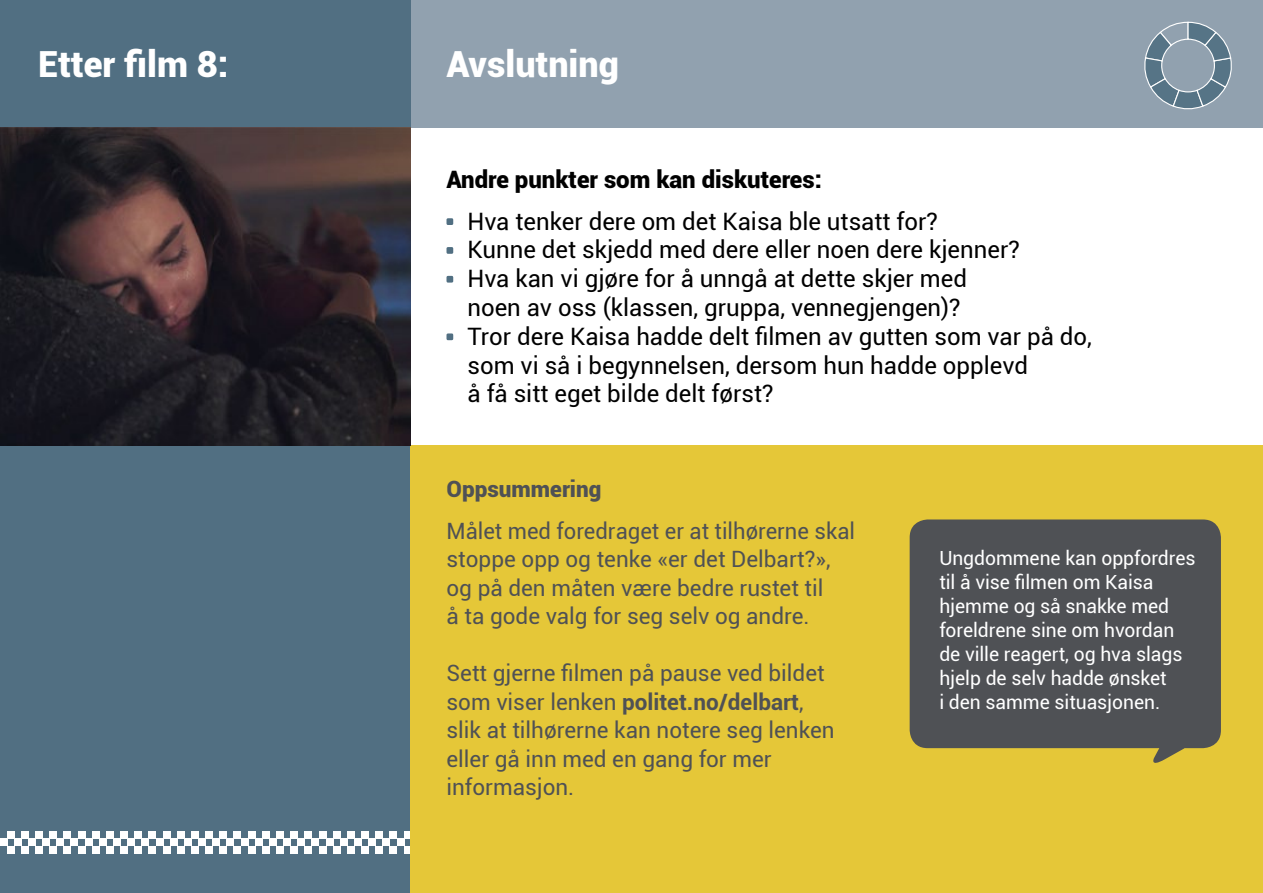
<style>
.page{position:relative;width:1263px;height:893px;background:#fff}
.page>*{position:absolute;margin:0;border:0;box-sizing:border-box;transform-origin:0 0}
.t1{font:900 36px "Roboto";color:#fff}
.t2{font:24px/28.8px "Roboto";color:#000}
.t3{font:900 24px "Roboto";color:#000}
.t4{font:22.5px/28.5px "Roboto";color:#4f5155}
.t5{font:900 22.5px "Roboto";color:#4f5155}
.t6{font:19.5px/24px "Roboto";letter-spacing:-.005em;color:#fff}
.s1{font-weight:700}
</style>
<div class="page">
<div style="left:402px;top:0;width:861px;height:128px;background:#91a1af"></div>
<div style="left:0;top:0;width:410px;height:893px;background:#516f82"></div>
<div style="left:0;top:839px;width:7px;height:7px;background:#fff"></div>
<div style="left:7px;top:832px;width:7px;height:7px;background:#fff"></div>
<div style="left:7px;top:846px;width:7px;height:7px;background:#fff"></div>
<div style="left:14px;top:839px;width:7px;height:7px;background:#fff"></div>
<div style="left:21px;top:832px;width:7px;height:7px;background:#fff"></div>
<div style="left:21px;top:846px;width:7px;height:7px;background:#fff"></div>
<div style="left:28px;top:839px;width:7px;height:7px;background:#fff"></div>
<div style="left:35px;top:832px;width:8px;height:7px;background:#fff"></div>
<div style="left:35px;top:846px;width:8px;height:7px;background:#fff"></div>
<div style="left:43px;top:839px;width:7px;height:7px;background:#fff"></div>
<div style="left:50px;top:832px;width:7px;height:7px;background:#fff"></div>
<div style="left:50px;top:846px;width:7px;height:7px;background:#fff"></div>
<div style="left:57px;top:839px;width:7px;height:7px;background:#fff"></div>
<div style="left:64px;top:832px;width:7px;height:7px;background:#fff"></div>
<div style="left:64px;top:846px;width:7px;height:7px;background:#fff"></div>
<div style="left:71px;top:839px;width:7px;height:7px;background:#fff"></div>
<div style="left:78px;top:832px;width:7px;height:7px;background:#fff"></div>
<div style="left:78px;top:846px;width:7px;height:7px;background:#fff"></div>
<div style="left:85px;top:839px;width:7px;height:7px;background:#fff"></div>
<div style="left:92px;top:832px;width:7px;height:7px;background:#fff"></div>
<div style="left:92px;top:846px;width:7px;height:7px;background:#fff"></div>
<div style="left:99px;top:839px;width:7px;height:7px;background:#fff"></div>
<div style="left:106px;top:832px;width:7px;height:7px;background:#fff"></div>
<div style="left:106px;top:846px;width:7px;height:7px;background:#fff"></div>
<div style="left:113px;top:839px;width:8px;height:7px;background:#fff"></div>
<div style="left:121px;top:832px;width:7px;height:7px;background:#fff"></div>
<div style="left:121px;top:846px;width:7px;height:7px;background:#fff"></div>
<div style="left:128px;top:839px;width:7px;height:7px;background:#fff"></div>
<div style="left:135px;top:832px;width:7px;height:7px;background:#fff"></div>
<div style="left:135px;top:846px;width:7px;height:7px;background:#fff"></div>
<div style="left:142px;top:839px;width:7px;height:7px;background:#fff"></div>
<div style="left:149px;top:832px;width:7px;height:7px;background:#fff"></div>
<div style="left:149px;top:846px;width:7px;height:7px;background:#fff"></div>
<div style="left:156px;top:839px;width:7px;height:7px;background:#fff"></div>
<div style="left:163px;top:832px;width:7px;height:7px;background:#fff"></div>
<div style="left:163px;top:846px;width:7px;height:7px;background:#fff"></div>
<div style="left:170px;top:839px;width:7px;height:7px;background:#fff"></div>
<div style="left:177px;top:832px;width:7px;height:7px;background:#fff"></div>
<div style="left:177px;top:846px;width:7px;height:7px;background:#fff"></div>
<div style="left:184px;top:839px;width:7px;height:7px;background:#fff"></div>
<div style="left:191px;top:832px;width:7px;height:7px;background:#fff"></div>
<div style="left:191px;top:846px;width:7px;height:7px;background:#fff"></div>
<div style="left:198px;top:839px;width:8px;height:7px;background:#fff"></div>
<div style="left:206px;top:832px;width:7px;height:7px;background:#fff"></div>
<div style="left:206px;top:846px;width:7px;height:7px;background:#fff"></div>
<div style="left:213px;top:839px;width:7px;height:7px;background:#fff"></div>
<div style="left:220px;top:832px;width:7px;height:7px;background:#fff"></div>
<div style="left:220px;top:846px;width:7px;height:7px;background:#fff"></div>
<div style="left:227px;top:839px;width:7px;height:7px;background:#fff"></div>
<div style="left:241px;top:839px;width:7px;height:7px;background:#fff"></div>
<div style="left:234px;top:832px;width:7px;height:7px;background:#fff"></div>
<div style="left:234px;top:846px;width:7px;height:7px;background:#fff"></div>
<div style="left:248px;top:832px;width:7px;height:7px;background:#fff"></div>
<div style="left:248px;top:846px;width:7px;height:7px;background:#fff"></div>
<div style="left:255px;top:839px;width:7px;height:7px;background:#fff"></div>
<div style="left:262px;top:832px;width:7px;height:7px;background:#fff"></div>
<div style="left:262px;top:846px;width:7px;height:7px;background:#fff"></div>
<div style="left:269px;top:839px;width:7px;height:7px;background:#fff"></div>
<div style="left:276px;top:832px;width:8px;height:7px;background:#fff"></div>
<div style="left:276px;top:846px;width:8px;height:7px;background:#fff"></div>
<div style="left:284px;top:839px;width:7px;height:7px;background:#fff"></div>
<div style="left:291px;top:832px;width:7px;height:7px;background:#fff"></div>
<div style="left:291px;top:846px;width:7px;height:7px;background:#fff"></div>
<div style="left:298px;top:839px;width:7px;height:7px;background:#fff"></div>
<div style="left:305px;top:832px;width:7px;height:7px;background:#fff"></div>
<div style="left:305px;top:846px;width:7px;height:7px;background:#fff"></div>
<div style="left:312px;top:839px;width:7px;height:7px;background:#fff"></div>
<div style="left:319px;top:832px;width:7px;height:7px;background:#fff"></div>
<div style="left:319px;top:846px;width:7px;height:7px;background:#fff"></div>
<div style="left:326px;top:839px;width:7px;height:7px;background:#fff"></div>
<div style="left:333px;top:832px;width:7px;height:7px;background:#fff"></div>
<div style="left:333px;top:846px;width:7px;height:7px;background:#fff"></div>
<div style="left:340px;top:839px;width:7px;height:7px;background:#fff"></div>
<div style="left:347px;top:832px;width:7px;height:7px;background:#fff"></div>
<div style="left:347px;top:846px;width:7px;height:7px;background:#fff"></div>
<div style="left:354px;top:839px;width:7px;height:7px;background:#fff"></div>
<div style="left:361px;top:832px;width:8px;height:7px;background:#fff"></div>
<div style="left:361px;top:846px;width:8px;height:7px;background:#fff"></div>
<div style="left:369px;top:839px;width:7px;height:7px;background:#fff"></div>
<div style="left:383px;top:839px;width:7px;height:7px;background:#fff"></div>
<div style="left:376px;top:832px;width:7px;height:7px;background:#fff"></div>
<div style="left:376px;top:846px;width:7px;height:7px;background:#fff"></div>
<div style="left:390px;top:832px;width:7px;height:7px;background:#fff"></div>
<div style="left:390px;top:846px;width:7px;height:7px;background:#fff"></div>
<div style="left:397px;top:839px;width:7px;height:7px;background:#fff"></div>
<div style="left:404px;top:832px;width:7px;height:7px;background:#fff"></div>
<div style="left:404px;top:846px;width:7px;height:7px;background:#fff"></div>
<div style="left:410px;top:446px;width:853px;height:447px;background:#e5c738"></div>
<img style="left:0;top:128px;width:410px;height:318px">
<div style="left:446px;top:218px;width:7px;height:7px;background:#516f82"></div>
<div style="left:446px;top:247px;width:7px;height:7px;background:#516f82"></div>
<div style="left:446px;top:276px;width:7px;height:7px;background:#516f82"></div>
<div style="left:446px;top:333px;width:7px;height:7px;background:#516f82"></div>
<div style="left:910px;top:519px;width:311px;height:244px;background:#4f5155"></div>
<svg style="left:1144px;top:21px;width:88px;height:89px"></svg>
<h1 class="t1" style="left:38px;top:39px;width:192px">Etter film 8:</h1>
<h1 class="t1" style="left:446px;top:39px;width:174px">Avslutning</h1>
<p class="t3" style="left:446px;top:163px;width:377px">Andre punkter som kan diskuteres:</p>
<p class="t2" style="left:467px;top:206px;width:626px">Hva tenker dere om det Kaisa ble utsatt for?<br>Kunne det skjedd med dere eller noen dere kjenner?<br>Hva kan vi gjøre for å unngå at dette skjer med<br>noen av oss (klassen, gruppa, vennegjengen)?<br>Tror dere Kaisa hadde delt filmen av gutten som var på do, som vi så i begynnelsen, dersom hun hadde opplevd<br>å få sitt eget bilde delt først?</p>
<p class="t5" style="left:446px;top:473px;width:156px">Oppsummering</p>
<p class="t4" style="left:446px;top:515px;width:410px">Målet med foredraget er at tilhørerne skal stoppe opp og tenke «er det Delbart?», og på den måten være bedre rustet til<br>å ta gode valg for seg selv og andre.</p>
<p class="t4" style="left:446px;top:658px;width:390px">Sett gjerne filmen på pause ved bildet som viser lenken <span class="s1">politet.no/delbart</span>, slik at tilhørerne kan notere seg lenken eller gå inn med en gang for mer informasjon.</p>
<p class="t6" style="left:939px;top:546px;width:258px">Ungdommene kan oppfordres til å vise filmen om Kaisa hjemme og så snakke med foreldrene sine om hvordan de ville reagert, og hva slags hjelp de selv hadde ønsket<br>i den samme situasjonen.</p>
</div>
